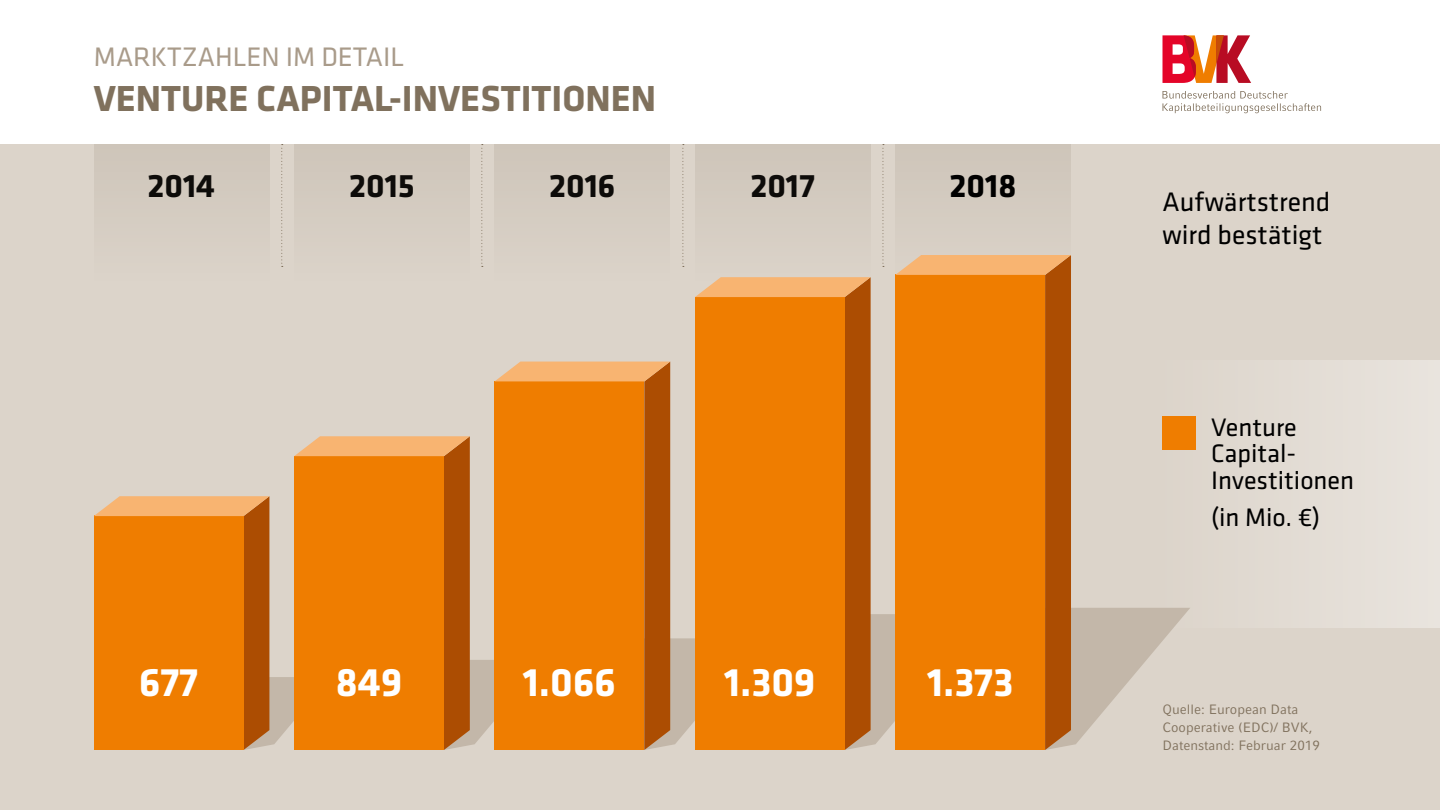
<style>
.page{position:relative;width:1440px;height:810px;background:#fff}
.page>*{position:absolute;margin:0;border:0;box-sizing:border-box;transform-origin:0 0}
.t1{font:700 41.25px "Klavika";color:#fff}
.t2{font:700 37.5px "Klavika";color:#80715d}
.t3{font:700 33.75px "Klavika";color:#000}
.t4{font:27.75px/33px "Klavika Basic";color:#000}
.t5{font:27.75px "Klavika Basic";color:#a99b8a}
.t6{font:26.25px/26.2px "Klavika Basic";color:#000}
.t7{font:13.5px/18px "Compatil Fact LT Pro";color:#80715d}
</style>
<div class="page">
<div style="left:0;top:144px;width:1440px;height:666px;background:#dcd4ca"></div>
<svg style="left:1163px;top:35px;width:88px;height:48px"></svg>
<svg style="left:1163px;top:91px;width:158px;height:22px"></svg>
<div style="left:1130px;top:361px;width:310px;height:267px;background:#e2dbd3"></div>
<svg style="left:281px;top:144px;width:2px;height:123px"></svg>
<svg style="left:481px;top:144px;width:2px;height:123px"></svg>
<svg style="left:682px;top:144px;width:2px;height:123px"></svg>
<svg style="left:882px;top:144px;width:2px;height:123px"></svg>
<div style="left:94px;top:144px;width:175px;height:144px;background:#d5ccc1"></div>
<div style="left:294px;top:144px;width:176px;height:144px;background:#d5ccc1"></div>
<div style="left:495px;top:144px;width:175px;height:144px;background:#d5ccc1"></div>
<div style="left:695px;top:144px;width:176px;height:144px;background:#d4ccc1"></div>
<div style="left:895px;top:144px;width:176px;height:144px;background:#d3cbc0"></div>
<div style="left:1162px;top:416px;width:34px;height:34px;background:#ef7d00"></div>
<svg style="left:269px;top:608px;width:921px;height:142px;fill:#c3b7a9"></svg>
<svg style="left:94px;top:496px;width:175px;height:254px;background:#e67b0a"></svg>
<svg style="left:294px;top:436px;width:176px;height:314px;background:#e57a08"></svg>
<svg style="left:495px;top:362px;width:175px;height:388px;background:#e57906"></svg>
<svg style="left:695px;top:277px;width:176px;height:473px;background:#e67905"></svg>
<svg style="left:895px;top:255px;width:176px;height:495px;background:#e57805"></svg>
<h3 class="t5" style="left:94px;top:38px;width:312px">MARKTZAHLEN IM DETAIL</h3>
<h2 class="t2" style="left:94px;top:72px;width:564px">VENTURE CAPITAL-INVESTITIONEN</h2>
<h3 class="t3" style="left:148px;top:161px;width:69px">2014</h3>
<h3 class="t3" style="left:349px;top:161px;width:67px">2015</h3>
<h3 class="t3" style="left:549px;top:161px;width:68px">2016</h3>
<h3 class="t3" style="left:750px;top:161px;width:66px">2017</h3>
<h3 class="t3" style="left:950px;top:161px;width:68px">2018</h3>
<h1 class="t1" style="left:139px;top:653px;width:61px">677</h1>
<h1 class="t1" style="left:336px;top:653px;width:68px">849</h1>
<h1 class="t1" style="left:523px;top:653px;width:94px">1.066</h1>
<h1 class="t1" style="left:724px;top:653px;width:93px">1.309</h1>
<h1 class="t1" style="left:927px;top:653px;width:88px">1.373</h1>
<h3 class="t4" style="left:1162px;top:184px;width:169px">Aufwärtstrend wird bestätigt</h3>
<h3 class="t6" style="left:1211px;top:413px;width:145px">Venture<br>Capital-<br>Investitionen</h3>
<h3 class="t6" style="left:1211px;top:503px;width:110px">(in Mio. €)</h3>
<p class="t7" style="left:1163px;top:700px;width:159px">Quelle: European Data<br>Cooperative (EDC)/ BVK,<br>Datenstand: Februar 2019</p>
</div>
